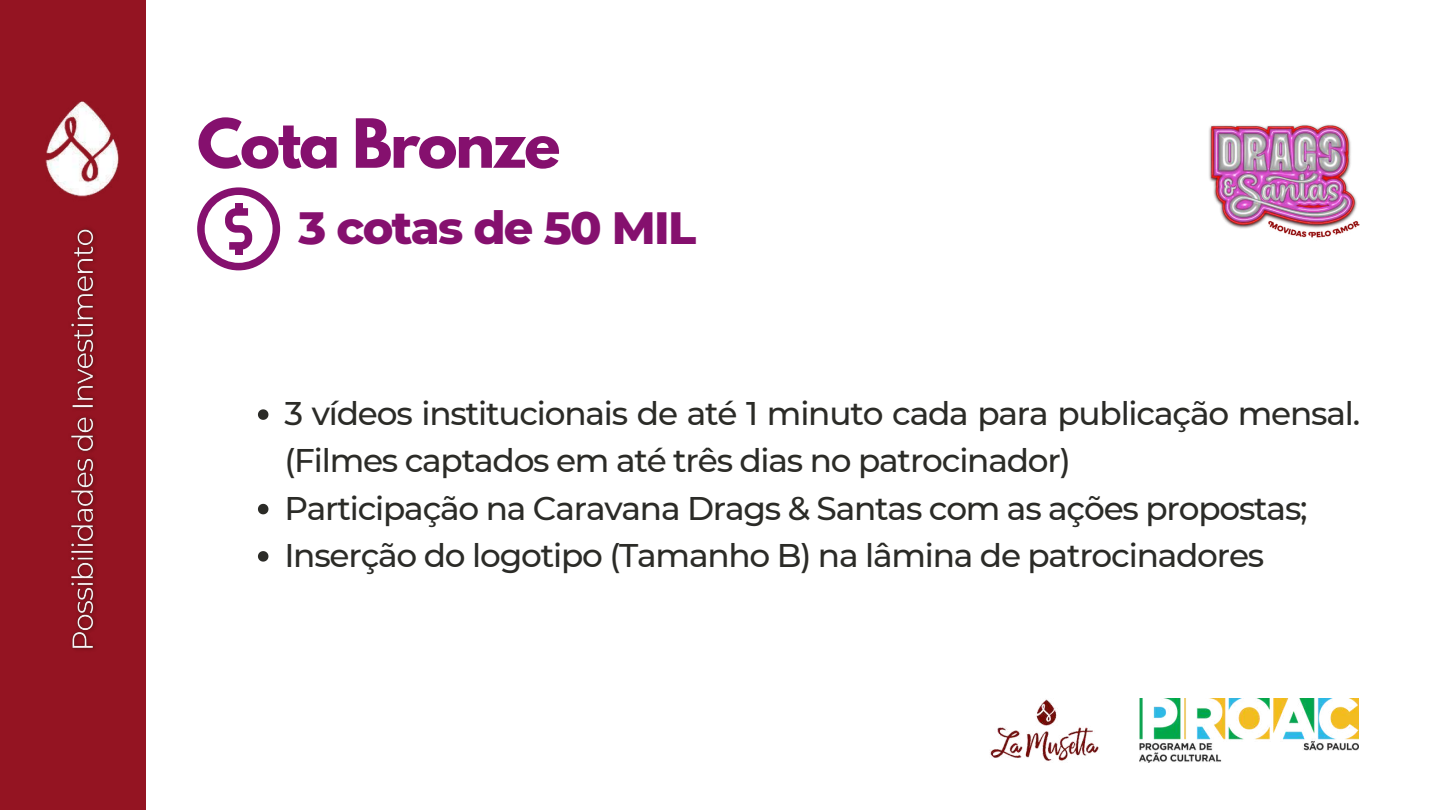
<style>
.page{position:relative;width:1440px;height:810px;background:#fff}
.page>*{position:absolute;margin:0;border:0;box-sizing:border-box;transform-origin:0 0}
.t1{font:700 60px "League Spartan";letter-spacing:-.035em;color:#85106e}
.t2{font:800 46.2px "Montserrat";letter-spacing:-.035em;color:#85106e}
.t3{font:500 32.7px/47.2px "Montserrat";letter-spacing:-.035em;color:#2b2b27}
</style>
<div class="page">
<img style="left:1140px;top:698px;width:219px;height:64px">
<svg style="left:258px;top:409px;width:10px;height:11px"></svg>
<svg style="left:258px;top:504px;width:10px;height:10px"></svg>
<svg style="left:258px;top:551px;width:10px;height:11px"></svg>
<img style="left:990px;top:699px;width:109px;height:62px">
<svg style="left:197px;top:187px;width:83px;height:83px"></svg>
<div style="left:235px;top:204px;width:7px;height:8px;background:#85106e"></div>
<div style="left:235px;top:246px;width:7px;height:8px;background:#85106e"></div>
<svg style="left:0;top:0;width:146px;height:810px;fill:#941422"></svg>
<img style="left:1209px;top:124px;width:150px;height:114px">
<h1 class="t1" style="left:197px;top:114px;width:365px">Cota Bronze</h1>
<h2 class="t2" style="left:299px;top:199px;width:399px">3 cotas de 50 MIL</h2>
<p class="t3" style="left:284px;top:390px;width:1077px">3 vídeos institucionais de até 1 minuto cada para publicação mensal. (Filmes captados em até três dias no patrocinador)<br>Participação na Caravana Drags &amp; Santas com as ações propostas; Inserção do logotipo (Tamanho B) na lâmina de patrocinadores</p>
</div>
